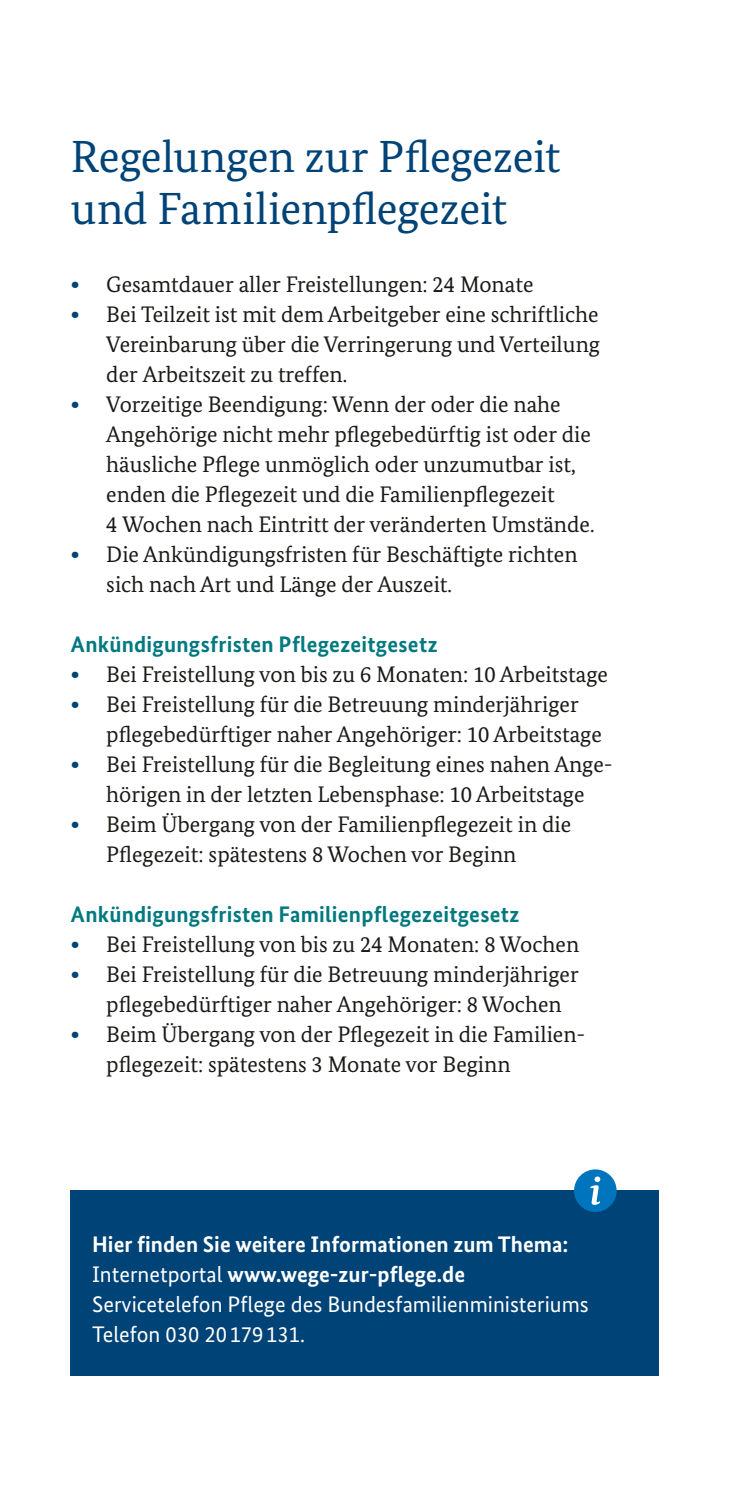
<style>
.page{position:relative;width:730px;height:1489px;background:#fff}
.page>*{position:absolute;margin:0;border:0;box-sizing:border-box;transform-origin:0 0}
.t1{font:45px/52.5px "Bundes Serif";letter-spacing:-.005em;color:#004377}
.t2{font:22.5px/30px "Bundes Serif";color:#1a1a18}
.t3{font:700 22.5px "Bundes Sans";letter-spacing:.01em;color:#00797f}
.t4{font:700 22.5px "Bundes Sans";color:#fff}
.t5{font:22.5px/30px "Bundes Sans";color:#fff}
.s1{font-family:"Bundes Sans";font-weight:700;color:#004377}
.s2{font-weight:400}
</style>
<div class="page">
<hr style="left:729px;top:0;width:1px;height:1488px;background:#004377">
<div style="left:71px;top:1190px;width:588px;height:185px;background:#004377"></div>
<div style="left:574px;top:1169px;width:43px;height:42px;background:#0075be;border-radius:50%"></div>
<svg style="left:590px;top:1176px;width:10px;height:28px"></svg>
<h1 class="t1" style="left:71px;top:130px;width:491px">Regelungen zur Pflegezeit und Familienpflegezeit</h1>
<p class="t2" style="left:71px;top:269px;width:464px"><span class="s1">•</span> Gesamtdauer aller Freistellungen: 24 Monate</p>
<p class="t2" style="left:106px;top:299px;width:495px;text-align:justify;text-indent:-35px"><span class="s1">•</span> Bei Teilzeit ist mit dem Arbeitgeber eine schriftliche Vereinbarung über die Verringerung und Verteilung der Arbeitszeit zu treffen.</p>
<p class="t2" style="left:106px;top:389px;width:490px;text-indent:-35px"><span class="s1">•</span> Vorzeitige Beendigung: Wenn der oder die nahe Angehörige nicht mehr pflegebedürftig ist oder die häusliche Pflege unmöglich oder unzumutbar ist, enden die Pflegezeit und die Familienpflegezeit<br>4 Wochen nach Eintritt der veränderten Umstände.</p>
<p class="t2" style="left:106px;top:539px;width:473px;text-indent:-35px"><span class="s1">•</span> Die Ankündigungsfristen für Beschäftigte richten sich nach Art und Länge der Auszeit.</p>
<h2 class="t3" style="left:71px;top:630px;width:368px">Ankündigungsfristen Pflegezeitgesetz</h2>
<p class="t2" style="left:71px;top:659px;width:539px"><span class="s1">•</span> Bei Freistellung von bis zu 6 Monaten: 10 Arbeitstage</p>
<p class="t2" style="left:106px;top:689px;width:497px;text-indent:-35px"><span class="s1">•</span> Bei Freistellung für die Betreuung minderjähriger pflegebedürftiger naher Angehöriger: 10 Arbeitstage</p>
<p class="t2" style="left:71px;top:749px;width:543px;text-align:center"><span class="s1">•</span> Bei Freistellung für die Begleitung eines nahen Ange&shy;hörigen in der letzten Lebensphase: 10 Arbeitstage</p>
<p class="t2" style="left:106px;top:809px;width:466px;text-indent:-35px"><span class="s1">•</span> Beim Übergang von der Familienpflegezeit in die<br>Pflegezeit: spätestens 8 Wochen vor Beginn</p>
<h2 class="t3" style="left:71px;top:900px;width:450px">Ankündigungsfristen Familienpflegezeitgesetz</h2>
<p class="t2" style="left:71px;top:929px;width:510px"><span class="s1">•</span> Bei Freistellung von bis zu 24 Monaten: 8 Wochen</p>
<p class="t2" style="left:106px;top:959px;width:474px;text-indent:-35px"><span class="s1">•</span> Bei Freistellung für die Betreuung minderjähriger pflegebedürftiger naher Angehöriger: 8 Wochen</p>
<p class="t2" style="left:106px;top:1019px;width:481px;text-indent:-35px"><span class="s1">•</span> Beim Übergang von der Pflegezeit in die Familien&shy;pflegezeit: spätestens 3 Monate vor Beginn</p>
<h3 class="t4" style="left:92px;top:1230px;width:478px">Hier finden Sie weitere Informationen zum Thema:</h3>
<p class="t4" style="left:92px;top:1260px;width:375px"><span class="s2">Internetportal</span> www.wege-zur-pflege.de</p>
<p class="t5" style="left:92px;top:1289px;width:498px">Servicetelefon Pflege des Bundesfamilienministeriums<br>Telefon 030 20 179 131.</p>
</div>
